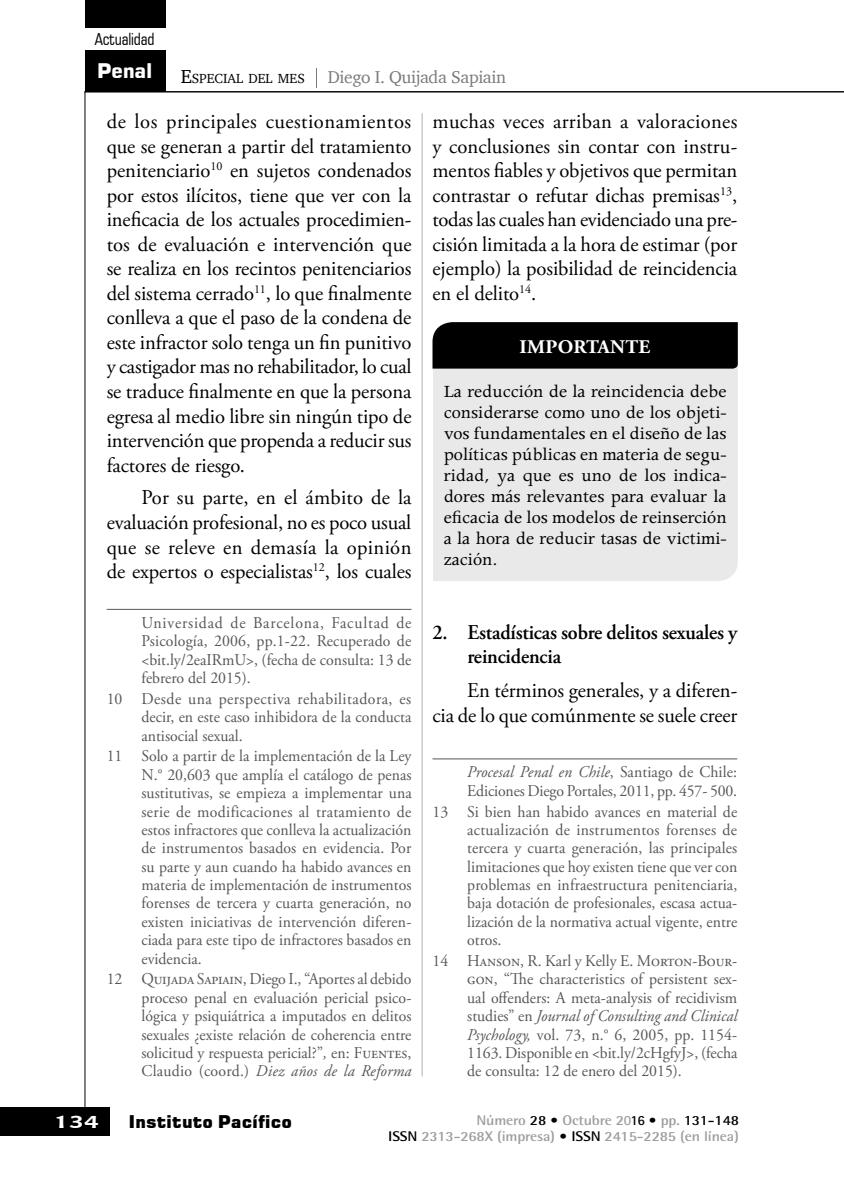
<style>
.page{position:relative;width:844px;height:1191px;background:#fff}
.page>*{position:absolute;margin:0;border:0;box-sizing:border-box;transform-origin:0 0}
.t1{font:21px/24.5px "Adobe Garamond Pro";letter-spacing:-.005em;color:#000;text-align:justify}
.t2{font:600 21px/23.6px "Adobe Garamond Pro";letter-spacing:-.01em;color:#000;scale:.96 1}
.t3{font:700 20.12px "Square 721 BT";letter-spacing:-.01em;color:#fff}
.t4{font:19.25px/21px "Apollo MT Std";color:#000;text-align:justify}
.t5{font:700 19.25px "Adobe Garamond Pro";letter-spacing:.015em;color:#fff}
.t6{font:17.5px "Charter";letter-spacing:-.02em;color:#7c7b7b}
.t7{font:17.5px "Square 721 Blk";color:#000}
.t8{font:700 17.5px "Chianti BT";color:#fff;scale:1.45 1}
.t9{font:condensed 16.62px "Square 721 BT";letter-spacing:-.01em;color:#000}
.t10{font:16.45px/18.4px "Adobe Garamond Pro";color:#575756;text-align:justify;scale:.96 1}
.t11{font:700 14px/15.4px "Rotis Semi Sans Std";letter-spacing:-.01em;color:#9d9d9c;text-align:right;scale:1.1 1}
.t12{font:13.47px "Charter";color:#000}
.s1{font-size:19.25px}
.s2{font-style:italic}
.s3{color:#000}
.s4{font-family:"Rotis Sans Serif Std"}
.s5{font-family:"Rotis Sans Serif Std";color:#000}
</style>
<div class="page">
<div style="left:0;top:1107px;width:109px;height:29px;background:#000"></div>
<hr style="left:84px;top:92px;width:1px;height:1015px;background:#000">
<div style="left:85px;top:51px;width:80px;height:41px;background:#000"></div>
<div style="left:85px;top:0;width:80px;height:27px;background:#000"></div>
<hr style="left:421px;top:113px;width:1px;height:963px;background:#b3b2b2">
<hr style="left:84px;top:91px;width:759px;height:1px;background:#000">
<svg style="left:316px;top:68px;width:1px;height:20px"></svg>
<hr style="left:107px;top:609px;width:304px;height:1px;background:#575756">
<div style="left:433px;top:368px;width:304px;height:213px;background:#e9e9e9"></div>
<div style="left:432px;top:322px;width:305px;height:46px;background:#000"></div>
<hr style="left:432px;top:758px;width:305px;height:1px;background:#575756">
<p class="t9" style="left:95px;top:29px;width:61px">Actualidad</p>
<p class="t3" style="left:97px;top:59px;width:57px">Penal</p>
<p class="t12" style="left:181px;top:67px;width:126px"><span class="s1">E</span>SPECIAL DEL MES</p>
<p class="t1" style="left:107px;top:110px;width:306px">de los principales cuestionamientos que se generan a partir del tratamiento penitenciario<sup>10</sup> en sujetos condenados por estos ilícitos, tiene que ver con la ineficacia de los actuales procedimien&shy;tos de evaluación e intervención que se realiza en los recintos penitenciarios del sistema cerrado<sup>11</sup>, lo que finalmente conlleva a que el paso de la condena de este infractor solo tenga un fin punitivo y castigador mas no rehabilitador, lo cual se traduce finalmente en que la persona egresa al medio libre sin ningún tipo de intervención que propenda a reducir sus factores de riesgo.</p>
<p class="t1" style="left:107px;top:486px;width:306px;text-indent:35px">Por su parte, en el ámbito de la evaluación profesional, no es poco usual que se releve en demasía la opinión de expertos o especialistas<sup>12</sup>, los cuales</p>
<p class="t10" style="left:141px;top:614px;width:283px">Universidad de Barcelona, Facultad de Psicología, 2006, pp.1-22. Recuperado de &lt;bit.ly/2eaIRmU&gt;, (fecha de consulta: 13 de febrero del 2015).</p>
<p class="t10" style="left:141px;top:690px;width:283px;text-indent:-35px">10 Desde una perspectiva rehabilitadora, es decir, en este caso inhibidora de la conducta antisocial sexual.</p>
<p class="t10" style="left:141px;top:747px;width:283px;text-indent:-35px">11 Solo a partir de la implementación de la Ley N.° 20,603 que amplía el catálogo de penas sustitutivas, se empieza a implementar una serie de modificaciones al tratamiento de estos infractores que conlleva la actualización de instrumentos basados en evidencia. Por su parte y aun cuando ha habido avances en materia de implementación de instrumentos forenses de tercera y cuarta generación, no existen iniciativas de intervención diferen&shy;ciada para este tipo de infractores basados en evidencia.</p>
<p class="t10" style="left:141px;top:970px;width:283px;text-indent:-35px">12 Quijada Sapiain, Diego I., “Aportes al debido proceso penal en evaluación pericial psico&shy;lógica y psiquiátrica a imputados en delitos sexuales ¿existe relación de coherencia entre solicitud y respuesta pericial?”<span class="s2">,</span> en: Fuentes, Claudio (coord.) <span class="s2">Diez años de la Reforma</span></p>
<p class="t6" style="left:328px;top:62px;width:180px">Diego I. Quijada Sapiain</p>
<p class="t1" style="left:432px;top:110px;width:306px">muchas veces arriban a valoraciones y conclusiones sin contar con instru&shy;mentos fiables y objetivos que permitan contrastar o refutar dichas premisas<sup>13</sup>, todas las cuales han evidenciado una pre&shy;cisión limitada a la hora de estimar (por ejemplo) la posibilidad de reincidencia en el delito<sup>14</sup>.</p>
<p class="t5" style="left:519px;top:335px;width:132px">IMPORTANTE</p>
<p class="t4" style="left:443px;top:381px;width:284px">La reducción de la reincidencia debe considerarse como uno de los objeti&shy;vos fundamentales en el diseño de las políticas públicas en materia de segu&shy;ridad, ya que es uno de los indica&shy;dores más relevantes para evaluar la eficacia de los modelos de reinserción a la hora de reducir tasas de victimi&shy;zación.</p>
<p class="t2" style="left:467px;top:621px;width:282px;text-indent:-35px">2. Estadísticas sobre delitos sexuales y reincidencia</p>
<p class="t1" style="left:432px;top:679px;width:306px;text-align:right">En términos generales, y a diferen-<br>cia de lo que comúnmente se suele creer</p>
<p class="t10" style="left:467px;top:763px;width:283px"><span class="s2">Procesal Penal en Chile</span>, Santiago de Chile:<br>Ediciones Diego Portales, 2011, pp. 457- 500.</p>
<p class="t10" style="left:467px;top:802px;width:283px;text-indent:-35px">13 Si bien han habido avances en material de actualización de instrumentos forenses de tercera y cuarta generación, las principales limitaciones que hoy existen tiene que ver con problemas en infraestructura penitenciaria, baja dotación de profesionales, escasa actua&shy;lización de la normativa actual vigente, entre otros.</p>
<p class="t10" style="left:467px;top:952px;width:283px;text-indent:-35px">14 Hanson, R. Karl y Kelly E. Morton-Bour&shy;gon, “The characteristics of persistent sex&shy;ual offenders: A meta-analysis of recidivism studies” en <span class="s2">Journal of Consulting and Clinical Psychology,</span> vol. 73, n.° 6, 2005, pp. 1154- 1163. Disponible en &lt;bit.ly/2cHgfyJ&gt;, (fecha de consulta: 12 de enero del 2015).</p>
<p class="t8" style="left:53px;top:1109px;width:33px">134</p>
<p class="t7" style="left:128px;top:1111px;width:165px">Instituto Pacífico</p>
<p class="t11" style="left:388px;top:1112px;width:320px">Número <span class="s3">28 •</span> Octubre 2<span class="s4">0</span><span class="s5">16</span> <span class="s3">•</span> pp. <span class="s3">131-148<br>ISSN</span> 2313-268X (impresa) <span class="s3">• ISSN</span> 2415-2285 (en línea)</p>
</div>
